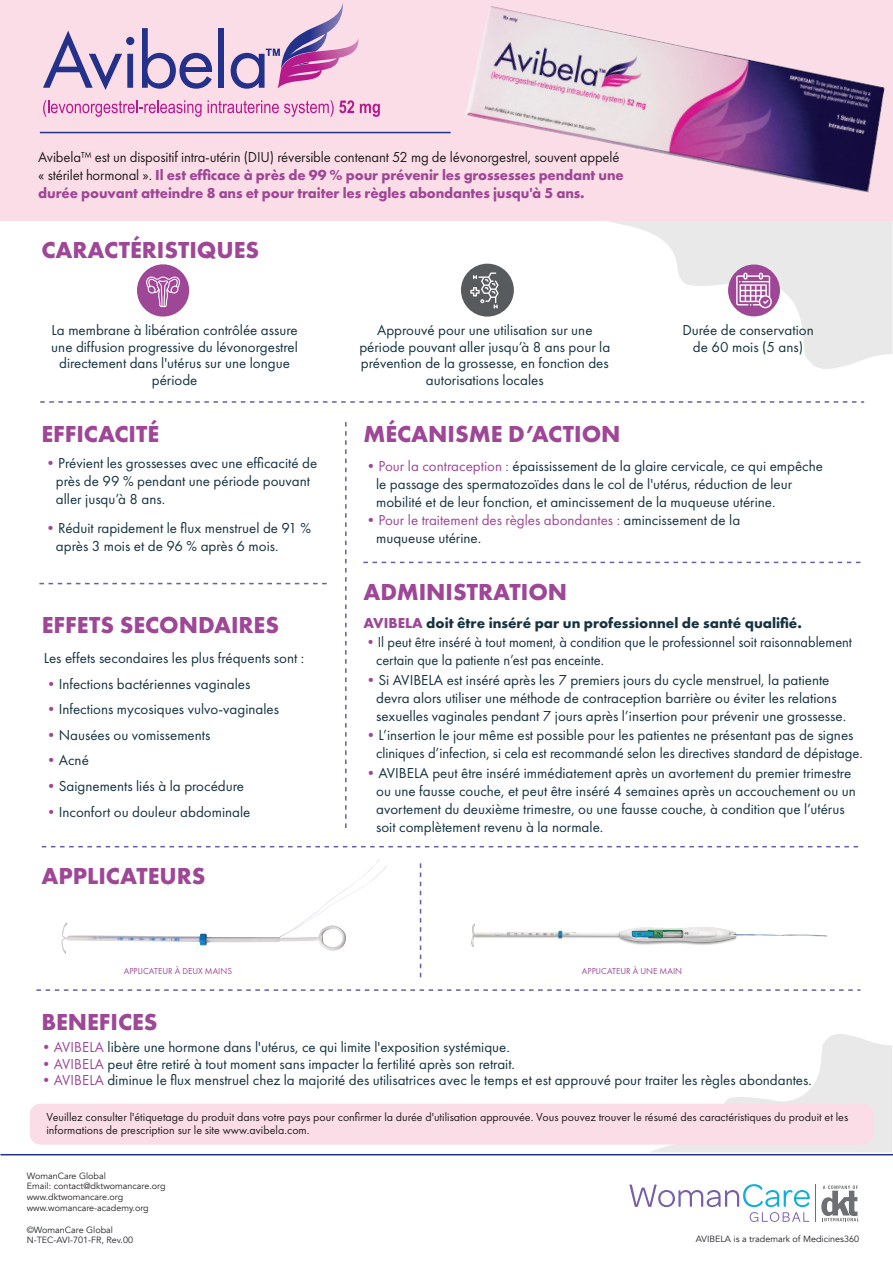
<style>
.page{position:relative;width:893px;height:1263px;background:#fff}
.page>*{position:absolute;margin:0;border:0;box-sizing:border-box;transform-origin:0 0}
.t1{font:700 24px "Futura PT";color:#9e4796}
.t2{font:15px/18px "Futura PT";color:#173340}
.t3{font:700 15px/18px "Futura PT";letter-spacing:-.01em;color:#9e4796}
.t4{font:15px/18px "Futura PT";color:#173340;scale:.96 1}
.t5{font:15px/18px "Futura PT";color:#9e4796}
.t6{font:700 15px "Futura PT";color:#173340}
.t7{font:12px/13.5px "Futura PT";color:#231f20}
.t8{font:9px/10.8px "Avenir";color:#231f20}
.t9{font:9px/10.8px "Avenir";color:#1d2124}
.t10{font:9px "Futura PT";color:#9e4796}
.s1{font-weight:400;color:#231f20}
.s2{color:#9e4796}
.s3{color:#173340}
.s4{color:#9e4897}
</style>
<div class="page">
<img style="left:61px;top:861px;width:326px;height:93px">
<svg style="left:609px;top:221px;width:283px;height:148px;fill:#e9e9e9"></svg>
<div style="left:0;top:0;width:893px;height:220px;background:#fbdde7"></div>
<svg style="left:821px;top:1185px;width:38px;height:36px"></svg>
<svg style="left:629px;top:1184px;width:181px;height:38px"></svg>
<hr style="left:816px;top:1184px;width:1px;height:38px;background:#6d7072">
<hr style="left:0;top:1154px;width:893px;height:1px;background:#24318b">
<hr style="left:40px;top:132px;width:411px;height:1px;background:#24318b">
<svg style="left:43px;top:100px;width:159px;height:17px"></svg>
<svg style="left:208px;top:100px;width:146px;height:17px"></svg>
<svg style="left:360px;top:104px;width:20px;height:13px"></svg>
<svg style="left:43px;top:31px;width:91px;height:59px"></svg>
<svg style="left:142px;top:28px;width:71px;height:61px"></svg>
<div style="left:218px;top:28px;width:6px;height:60px;background:#24318b"></div>
<svg style="left:231px;top:3px;width:128px;height:86px"></svg>
<div style="left:728px;top:264px;width:52px;height:52px;background:#9e4796;border-radius:50%"></div>
<svg style="left:736px;top:273px;width:36px;height:35px"></svg>
<div style="left:137px;top:264px;width:52px;height:53px;background:#9e4796;border-radius:50%"></div>
<div style="left:461px;top:264px;width:53px;height:53px;background:#585b5e;border-radius:50%"></div>
<svg style="left:470px;top:272px;width:29px;height:36px"></svg>
<svg style="left:146px;top:276px;width:34px;height:31px"></svg>
<svg style="left:40px;top:401px;width:824px;height:2px"></svg>
<svg style="left:363px;top:562px;width:498px;height:1px"></svg>
<svg style="left:649px;top:1034px;width:243px;height:118px"></svg>
<svg style="left:36px;top:989px;width:824px;height:2px"></svg>
<svg style="left:345px;top:422px;width:2px;height:406px"></svg>
<svg style="left:42px;top:846px;width:817px;height:1px"></svg>
<div style="left:30px;top:1104px;width:843px;height:40px;background:#fbdde7;border-radius:11px"></div>
<svg style="left:39px;top:583px;width:288px;height:1px"></svg>
<img style="left:451px;top:6px;width:442px;height:215px">
<img style="left:471px;top:923px;width:357px;height:24px">
<svg style="left:420px;top:863px;width:1px;height:115px"></svg>
<p class="t3" style="left:38px;top:147px;width:587px"><span class="s1">Avibela™ est un dispositif intra-utérin (DIU) réversible contenant 52 mg de lévonorgestrel, souvent appelé « stérilet hormonal ».</span> Il est efficace à près de 99 % pour prévenir les grossesses pendant une durée pouvant atteindre 8 ans et pour traiter les règles abondantes jusqu'à 5 ans.</p>
<h1 class="t1" style="left:41px;top:234px;width:219px">CARACTÉRISTIQUES</h1>
<p class="t2" style="left:51px;top:322px;width:248px;line-height:16.5px;text-align:center">La membrane à libération contrôlée assure une diffusion progressive du lévonorgestrel directement dans l'utérus sur une longue période</p>
<p class="t2" style="left:359px;top:322px;width:252px;line-height:16.5px;text-align:center">Approuvé pour une utilisation sur une période pouvant aller jusqu’à 8 ans pour la prévention de la grossesse, en fonction des autorisations locales</p>
<p class="t2" style="left:682px;top:322px;width:133px;line-height:16.5px;text-align:center">Durée de conservation de 60 mois (5 ans)</p>
<h1 class="t1" style="left:41px;top:418px;width:119px">EFFICACITÉ</h1>
<p class="t2" style="left:56px;top:454px;width:263px;text-indent:-13px"><span class="s2">•</span>Prévient les grossesses avec une efficacité de près de 99 % pendant une période pouvant aller jusqu’à 8 ans.</p>
<p class="t2" style="left:56px;top:519px;width:257px;text-indent:-13px"><span class="s2">•</span>Réduit rapidement le flux menstruel de 91 % après 3 mois et de 96 % après 6 mois.</p>
<h1 class="t1" style="left:363px;top:418px;width:259px">MÉCANISME D’ACTION</h1>
<p class="t2" style="left:376px;top:457px;width:448px;text-indent:-13px"><span class="s2">•Pour la contraception :</span> épaississement de la glaire cervicale, ce qui empêche le passage des spermatozoïdes dans le col de l'utérus, réduction de leur mobilité et de leur fonction, et amincissement de la muqueuse utérine.</p>
<p class="t5" style="left:376px;top:511px;width:366px;text-indent:-13px">•Pour le traitement des règles abondantes : <span class="s3">amincissement de la muqueuse utérine.</span></p>
<h1 class="t1" style="left:363px;top:576px;width:205px">ADMINISTRATION</h1>
<p class="t6" style="left:363px;top:613px;width:440px"><span class="s2">AVIBELA</span> doit être inséré par un professionnel de santé qualifié.</p>
<p class="t4" style="left:376px;top:633px;width:497px;text-indent:-13px"><span class="s2">•</span>Il peut être inséré à tout moment, à condition que le professionnel soit raisonnablement certain que la patiente n’est pas enceinte.</p>
<p class="t2" style="left:376px;top:671px;width:471px;text-indent:-13px"><span class="s2">•</span>Si AVIBELA est inséré après les 7 premiers jours du cycle menstruel, la patiente devra alors utiliser une méthode de contraception barrière ou éviter les relations sexuelles vaginales pendant 7 jours après l’insertion pour prévenir une grossesse.</p>
<p class="t2" style="left:376px;top:726px;width:488px;text-indent:-13px"><span class="s2">•</span>L’insertion le jour même est possible pour les patientes ne présentant pas de signes cliniques d’infection, si cela est recommandé selon les directives standard de dépistage.</p>
<p class="t2" style="left:376px;top:764px;width:481px;text-indent:-13px"><span class="s2">•</span>AVIBELA peut être inséré immédiatement après un avortement du premier trimestre ou une fausse couche, et peut être inséré 4 semaines après un accouchement ou un avortement du deuxième trimestre, ou une fausse couche, à condition que l’utérus soit complètement revenu à la normale.</p>
<h1 class="t1" style="left:42px;top:609px;width:239px">EFFETS SECONDAIRES</h1>
<p class="t2" style="left:44px;top:649px;width:262px">Les effets secondaires les plus fréquents sont :</p>
<p class="t2" style="left:44px;top:675px;width:208px"><span class="s2">•</span>Infections bactériennes vaginales</p>
<p class="t2" style="left:44px;top:700px;width:237px"><span class="s2">•</span>Infections mycosiques vulvo-vaginales</p>
<p class="t2" style="left:44px;top:726px;width:168px"><span class="s2">•</span>Nausées ou vomissements</p>
<p class="t2" style="left:44px;top:751px;width:47px"><span class="s2">•</span>Acné</p>
<p class="t2" style="left:44px;top:777px;width:202px"><span class="s2">•</span>Saignements liés à la procédure</p>
<p class="t2" style="left:44px;top:802px;width:208px"><span class="s2">•</span>Inconfort ou douleur abdominale</p>
<h1 class="t1" style="left:41px;top:861px;width:166px">APPLICATEURS</h1>
<p class="t10" style="left:124px;top:965px;width:110px">APPLICATEUR À DEUX MAINS</p>
<p class="t10" style="left:582px;top:965px;width:102px">APPLICATEUR À UNE MAIN</p>
<h1 class="t1" style="left:41px;top:1006px;width:118px">BENEFICES</h1>
<p class="t2" style="left:39px;top:1038px;width:473px"><span class="s2">•</span><span class="s4">AVIBELA</span> libère une hormone dans l'utérus, ce qui limite l'exposition systémique.</p>
<p class="t2" style="left:39px;top:1054px;width:478px"><span class="s2">•</span><span class="s4">AVIBELA</span> peut être retiré à tout moment sans impacter la fertilité après son retrait.</p>
<p class="t2" style="left:39px;top:1071px;width:775px"><span class="s2">•</span><span class="s4">AVIBELA</span> diminue le flux menstruel chez la majorité des utilisatrices avec le temps et est approuvé pour traiter les règles abondantes.</p>
<p class="t7" style="left:46px;top:1110px;width:803px">Veuillez consulter l'étiquetage du produit dans votre pays pour confirmer la durée d'utilisation approuvée. Vous pouvez trouver le résumé des caractéristiques du produit et les informations de prescription sur le site www.avibela.com.</p>
<p class="t8" style="left:27px;top:1170px;width:140px">WomanCare Global<br>Email: contact@dktwomancare.org www.dktwomancare.org www.womancare-academy.org</p>
<p class="t9" style="left:27px;top:1224px;width:108px">©WomanCare Global<br>N-TEC-AVI-701-FR, Rev.00</p>
<p class="t9" style="left:696px;top:1233px;width:165px">AVIBELA is a trademark of Medicines360</p>
</div>
